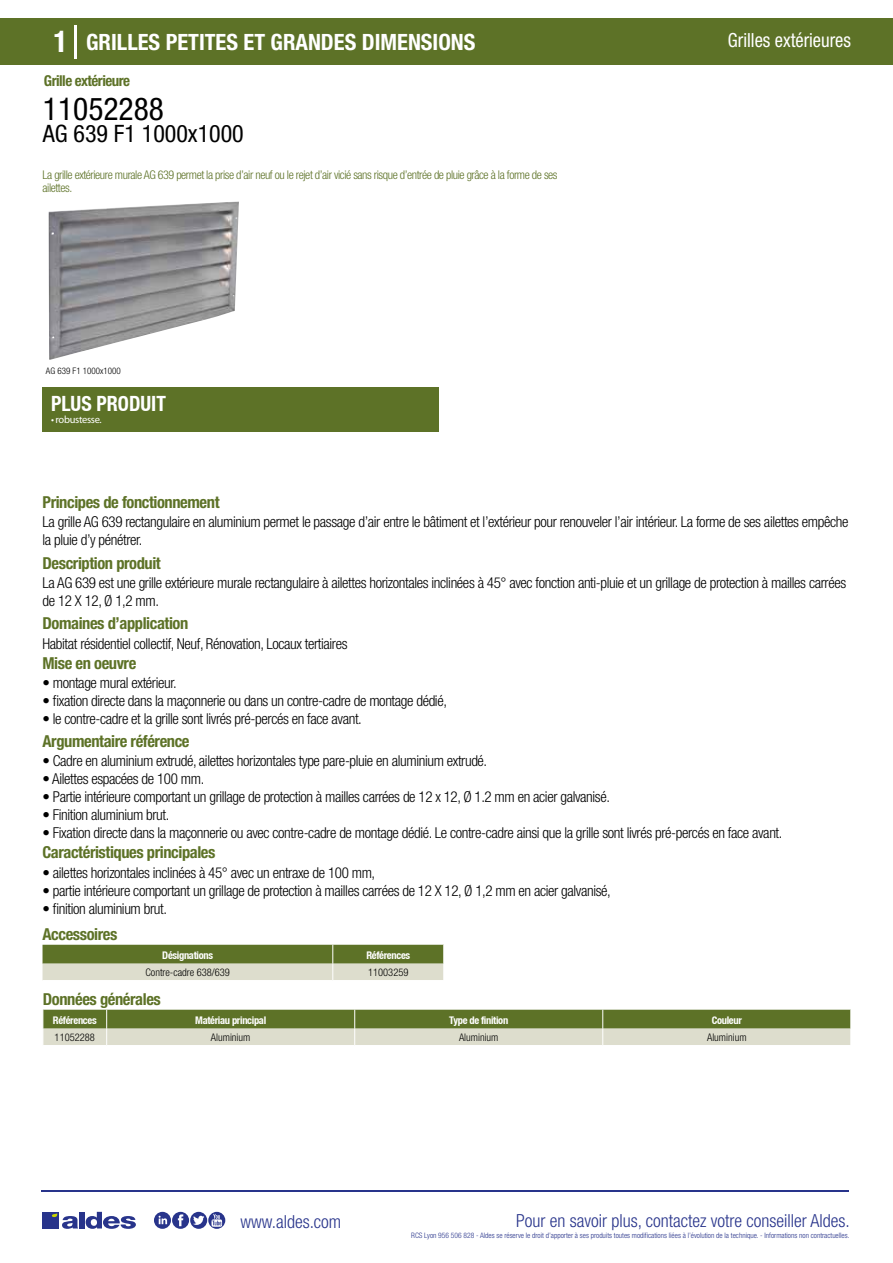
<style>
.page{position:relative;width:893px;height:1263px;background:#fff}
.page>*{position:absolute;margin:0;border:0;box-sizing:border-box;transform-origin:0 0}
.t1{font:condensed 31.5px "Helvetica Neue LT Std";color:#000}
.t2{font:condensed 24px "Helvetica Neue LT Std";color:#000}
.t3{font:700 condensed 22.5px "Helvetica Neue LT Std";color:#fff}
.t4{font:700 condensed 21px "Helvetica Neue";color:#fff;scale:.95 1}
.t5{font:condensed 19.5px "Helvetica Neue LT Std";color:#fff;scale:.95 1}
.t6{font:300 condensed 18px "Helvetica Neue";color:#28348b}
.t7{font:700 condensed 16.5px "Helvetica Neue LT Std";letter-spacing:-.025em;color:#5d7227}
.t8{font:300 condensed 15px/18px "Helvetica Neue LT Std";letter-spacing:-.025em;color:#000}
.t9{font:700 condensed 15px "Helvetica Neue LT Std";letter-spacing:-.035em;color:#5d7227}
.t10{font:300 condensed 12px/13.5px "Helvetica Neue LT Std";letter-spacing:-.035em;color:#5d7227}
.t11{font:700 condensed 10.5px "Helvetica Neue";letter-spacing:-.03em;color:#fff}
.t12{font:300 condensed 10.5px "Helvetica Neue";color:#000}
.t13{font:10.5px "Myriad Pro";letter-spacing:-.03em;color:#fff}
.t14{font:300 condensed 9px "Helvetica Neue";color:#000}
.t15{font:300 condensed 7.5px "Helvetica Neue";color:#28348b}
.s1{font-size:30px}
</style>
<div class="page">
<div style="left:0;top:18px;width:893px;height:46px;background:#5d7227"></div>
<div style="left:43px;top:387px;width:396px;height:45px;background:#5d7227"></div>
<hr style="left:74px;top:25px;width:2px;height:33px;background:#fff">
<svg style="left:48px;top:201px;width:191px;height:159px"></svg>
<svg style="left:43px;top:945px;width:401px;height:35px;background:#9aa576"></svg>
<svg style="left:43px;top:1010px;width:808px;height:35px;background:#9aa576"></svg>
<hr style="left:41px;top:1190px;width:808px;height:1px;background:#28348b">
<svg style="left:154px;top:1212px;width:71px;height:17px"></svg>
<div style="left:42px;top:1212px;width:17px;height:16px;background:#28348b"></div>
<div style="left:79px;top:1212px;width:5px;height:16px;background:#28348b"></div>
<svg style="left:86px;top:1212px;width:50px;height:17px"></svg>
<svg style="left:52px;top:1213px;width:26px;height:16px"></svg>
<h3 class="t3" style="left:54px;top:28px;width:423px"><span class="s1">1</span> GRILLES PETITES ET GRANDES DIMENSIONS</h3>
<h3 class="t5" style="left:728px;top:29px;width:131px">Grilles extérieures</h3>
<p class="t9" style="left:44px;top:71px;width:88px">Grille extérieure</p>
<h1 class="t1" style="left:43px;top:91px;width:122px">11052288</h1>
<h2 class="t2" style="left:43px;top:120px;width:202px">AG 639 F1 1000x1000</h2>
<p class="t10" style="left:43px;top:167px;width:517px">La grille extérieure murale AG 639 permet la prise d’air neuf ou le rejet d’air vicié sans risque d’entrée de pluie grâce à la forme de ses ailettes.</p>
<p class="t14" style="left:46px;top:365px;width:76px">AG 639 F1 1000x1000</p>
<p class="t14" style="left:46px;top:365px;width:44px">Grille AG 639</p>
<h3 class="t4" style="left:51px;top:391px;width:122px">PLUS PRODUIT</h3>
<p class="t13" style="left:51px;top:413px;width:52px">• robustesse.</p>
<p class="t7" style="left:43px;top:492px;width:179px">Principes de fonctionnement</p>
<p class="t8" style="left:43px;top:513px;width:808px">La grille AG 639 rectangulaire en aluminium permet le passage d’air entre le bâtiment et l’extérieur pour renouveler l’air intérieur. La forme de ses ailettes empêche la pluie d’y pénétrer.</p>
<p class="t8" style="left:43px;top:573px;width:805px">La AG 639 est une grille extérieure murale rectangulaire à ailettes horizontales inclinées à 45° avec fonction anti-pluie et un grillage de protection à mailles carrées de 12 X 12, Ø 1,2 mm.</p>
<p class="t8" style="left:43px;top:634px;width:307px">Habitat résidentiel collectif, Neuf, Rénovation, Locaux tertiaires</p>
<p class="t8" style="left:43px;top:674px;width:136px">• montage mural extérieur.</p>
<p class="t8" style="left:43px;top:692px;width:406px">• fixation directe dans la maçonnerie ou dans un contre-cadre de montage dédié,</p>
<p class="t8" style="left:43px;top:710px;width:321px">• le contre-cadre et la grille sont livrés pré-percés en face avant.</p>
<p class="t7" style="left:43px;top:553px;width:120px">Description produit</p>
<p class="t7" style="left:43px;top:613px;width:147px">Domaines d’application</p>
<p class="t7" style="left:43px;top:653px;width:95px">Mise en oeuvre</p>
<p class="t7" style="left:43px;top:731px;width:149px">Argumentaire référence</p>
<p class="t8" style="left:43px;top:751px;width:446px">• Cadre en aluminium extrudé, ailettes horizontales type pare-pluie en aluminium extrudé.</p>
<p class="t8" style="left:43px;top:769px;width:163px">• Ailettes espacées de 100 mm.</p>
<p class="t8" style="left:43px;top:787px;width:569px">• Partie intérieure comportant un grillage de protection à mailles carrées de 12 x 12, Ø 1.2 mm en acier galvanisé.</p>
<p class="t8" style="left:43px;top:805px;width:128px">• Finition aluminium brut.</p>
<p class="t8" style="left:43px;top:823px;width:741px">• Fixation directe dans la maçonnerie ou avec contre-cadre de montage dédié. Le contre-cadre ainsi que la grille sont livrés pré-percés en face avant.</p>
<p class="t7" style="left:43px;top:843px;width:174px">Caractéristiques principales</p>
<p class="t8" style="left:43px;top:863px;width:334px">• ailettes horizontales inclinées à 45° avec un entraxe de 100 mm,</p>
<p class="t8" style="left:43px;top:881px;width:570px">• partie intérieure comportant un grillage de protection à mailles carrées de 12 X 12, Ø 1,2 mm en acier galvanisé,</p>
<p class="t8" style="left:43px;top:899px;width:126px">• finition aluminium brut.</p>
<p class="t7" style="left:43px;top:925px;width:76px">Accessoires</p>
<p class="t11" style="left:162px;top:949px;width:52px">Désignations</p>
<p class="t11" style="left:366px;top:949px;width:45px">Références</p>
<p class="t12" style="left:145px;top:966px;width:86px">Contre-cadre 638/639</p>
<p class="t12" style="left:368px;top:966px;width:42px">11003259</p>
<p class="t7" style="left:43px;top:989px;width:119px">Données générales</p>
<p class="t11" style="left:53px;top:1014px;width:45px">Références</p>
<p class="t11" style="left:195px;top:1014px;width:72px">Matériau principal</p>
<p class="t11" style="left:449px;top:1014px;width:60px">Type de finition</p>
<p class="t11" style="left:712px;top:1014px;width:32px">Couleur</p>
<p class="t12" style="left:55px;top:1031px;width:42px">11052288</p>
<p class="t12" style="left:211px;top:1031px;width:41px">Aluminium</p>
<p class="t12" style="left:459px;top:1031px;width:41px">Aluminium</p>
<p class="t12" style="left:707px;top:1031px;width:41px">Aluminium</p>
<p class="t6" style="left:240px;top:1211px;width:102px">www.aldes.com</p>
<p class="t6" style="left:516px;top:1211px;width:335px">Pour en savoir plus, contactez votre conseiller Aldes.</p>
<p class="t15" style="left:411px;top:1230px;width:440px">RCS Lyon 956 506 828 - Aldes se réserve le droit d’apporter à ses produits toutes modifications liées à l’évolution de la technique. - Informations non contractuelles.</p>
</div>
